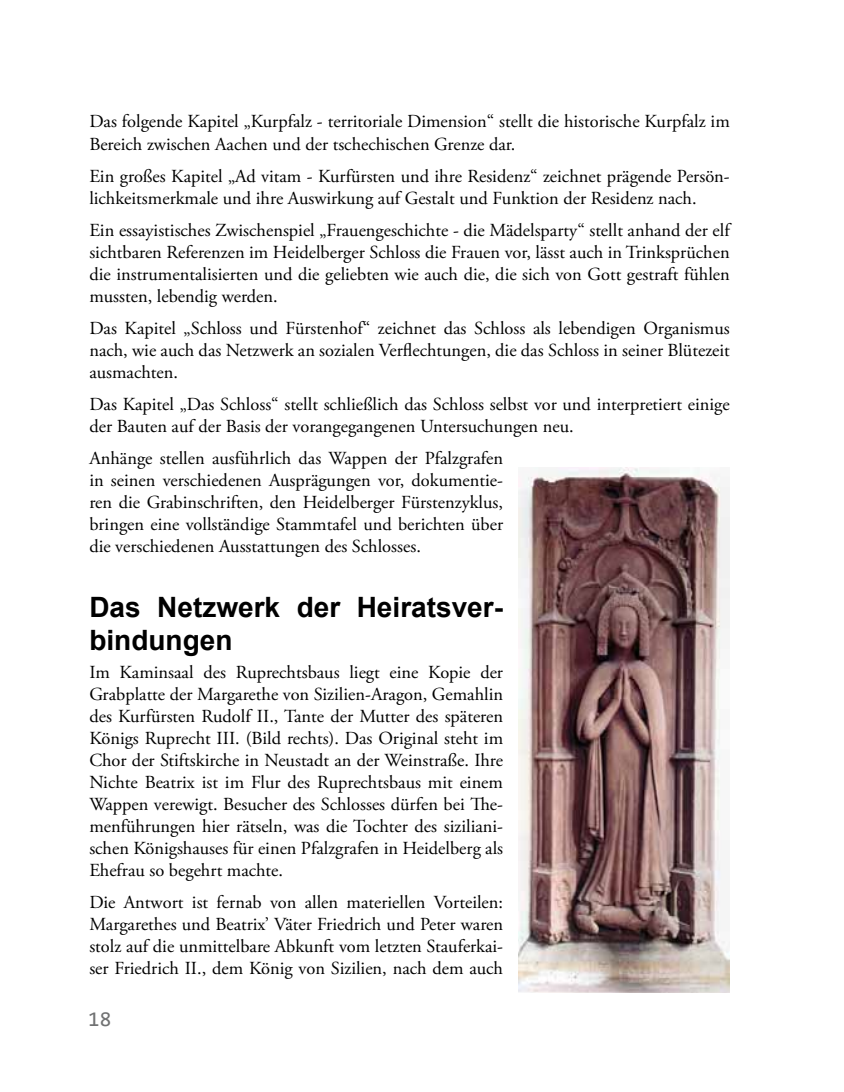
<style>
.page{position:relative;width:844px;height:1092px;background:#fff}
.page>*{position:absolute;margin:0;border:0;box-sizing:border-box;transform-origin:0 0}
.t1{font:700 28px/33.6px "Arial";color:#000}
.t2{font:21px "Consolas";color:#707172}
.t3{font:18.38px/22.1px "Adobe Garamond Pro";color:#000;text-align:justify}
</style>
<div class="page">
<img style="left:518px;top:467px;width:211px;height:525px">
<p class="t3" style="left:89px;top:111px;width:641px">Das folgende Kapitel „Kurpfalz - territoriale Dimension“ stellt die historische Kurpfalz im<br>Bereich zwischen Aachen und der tschechischen Grenze dar.</p>
<p class="t3" style="left:89px;top:165px;width:641px">Ein großes Kapitel „Ad vitam - Kurfürsten und ihre Residenz“ zeichnet prägende Persön&shy;lichkeitsmerkmale und ihre Auswirkung auf Gestalt und Funktion der Residenz nach.</p>
<p class="t3" style="left:89px;top:219px;width:642px">Ein essayistisches Zwischenspiel „Frauengeschichte - die Mädelsparty“ stellt anhand der elf sichtbaren Referenzen im Heidelberger Schloss die Frauen vor, lässt auch in Trinksprüchen die instrumentalisierten und die geliebten wie auch die, die sich von Gott gestraft fühlen mussten, lebendig werden.</p>
<p class="t3" style="left:89px;top:317px;width:641px">Das Kapitel „Schloss und Fürstenhof“ zeichnet das Schloss als lebendigen Organismus nach, wie auch das Netzwerk an sozialen Verflechtungen, die das Schloss in seiner Blütezeit ausmachten.</p>
<p class="t3" style="left:89px;top:393px;width:641px">Das Kapitel „Das Schloss“ stellt schließlich das Schloss selbst vor und interpretiert einige der Bauten auf der Basis der vorangegangenen Untersuchungen neu.</p>
<p class="t3" style="left:89px;top:447px;width:415px">Anhänge stellen ausführlich das Wappen der Pfalzgrafen in seinen verschiedenen Ausprägungen vor, dokumentie&shy;ren die Grabinschriften, den Heidelberger Fürstenzyklus, bringen eine vollständige Stammtafel und berichten über die verschiedenen Ausstattungen des Schlosses.</p>
<h1 class="t1" style="left:89px;top:590px;width:415px">Das Netzwerk der Heiratsver&shy;bindungen</h1>
<p class="t3" style="left:89px;top:661px;width:415px">Im Kaminsaal des Ruprechtsbaus liegt eine Kopie der Grabplatte der Margarethe von Sizilien-Aragon, Gemahlin des Kurfürsten Rudolf II., Tante der Mutter des späteren Königs Ruprecht III. (Bild rechts). Das Original steht im Chor der Stiftskirche in Neustadt an der Weinstraße. Ihre Nichte Beatrix ist im Flur des Ruprechtsbaus mit einem Wappen verewigt. Besucher des Schlosses dürfen bei The&shy;menführungen hier rätseln, was die Tochter des siziliani&shy;schen Königshauses für einen Pfalzgrafen in Heidelberg als Ehefrau so begehrt machte.</p>
<p class="t3" style="left:89px;top:892px;width:415px">Die Antwort ist fernab von allen materiellen Vorteilen:<br>Margarethes und Beatrix’ Väter Friedrich und Peter waren stolz auf die unmittelbare Abkunft vom letzten Stauferkai&shy;ser Friedrich II., dem König von Sizilien, nach dem auch</p>
<p class="t2" style="left:88px;top:1004px;width:25px">18</p>
</div>
